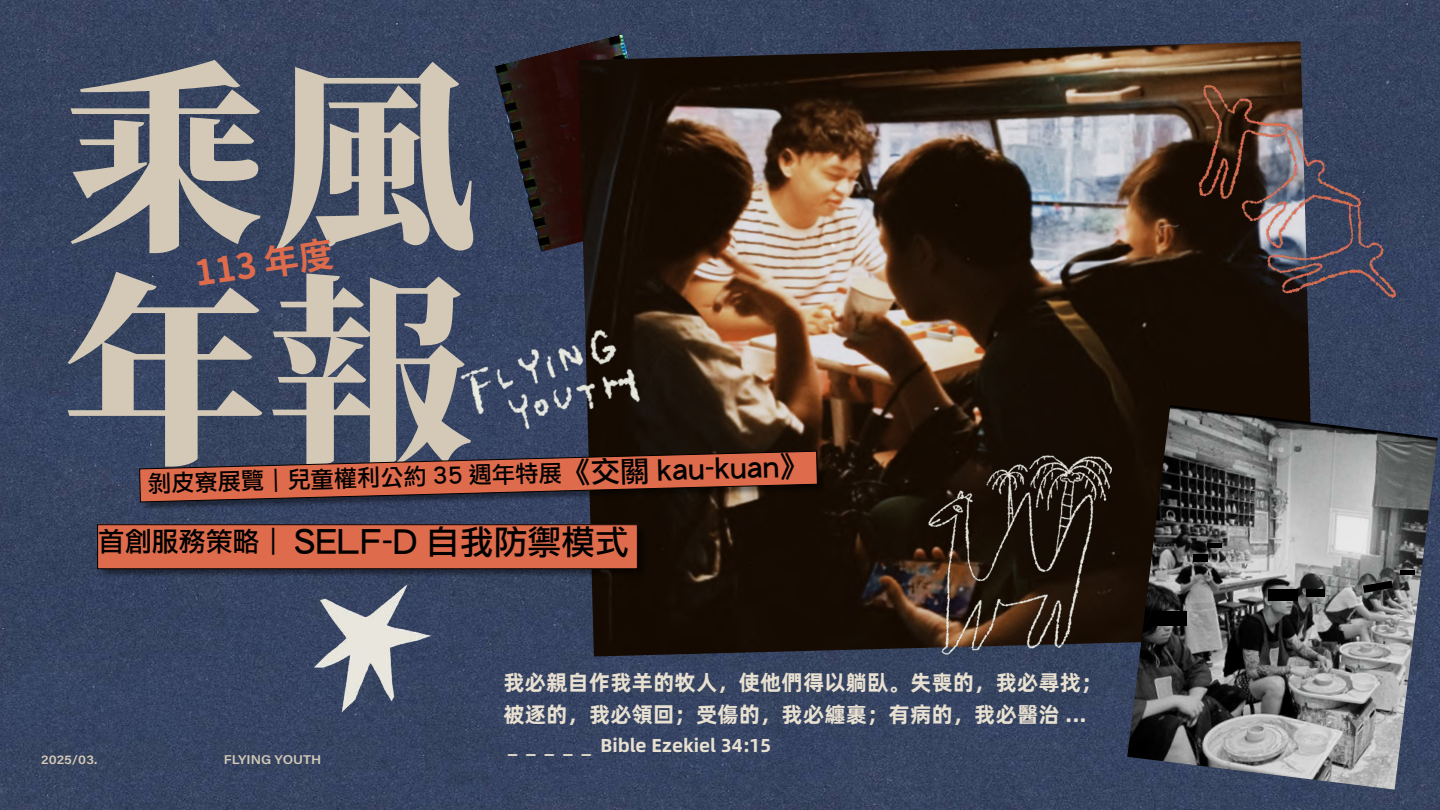
<style>
.page{position:relative;width:1440px;height:810px;background:#fff}
.page>*{position:absolute;margin:0;border:0;box-sizing:border-box;transform-origin:0 0}
.t1{font:700 34.95px "Taipei Sans TC Beta";color:#de6b4b}
.t2{font:33.75px "Li Hei Pro";color:#000}
.t3{font:29.25px "Li Hei Pro";color:#000}
.t4{font:23.25px "Li Hei Pro";color:#000}
.t5{font:700 21.75px/32.2px "Alibaba Pu Hui Ti";color:#e8e0d0}
.t6{font:700 18.75px "Alibaba Pu Hui Ti";color:#e8e0d0}
.t7{font:12.75px "Acumin Variable Concept";color:#d3c9b6;scale:1.08 1}
.s1{font-size:27px}
</style>
<div class="page">
<img style="left:0;top:0;width:1440px;height:810px">
<img style="left:495px;top:34px;width:174px;height:218px">
<img style="left:578px;top:41px;width:738px;height:616px">
<img style="left:471px;top:290px;width:199px;height:161px">
<img style="left:902px;top:450px;width:210px;height:213px">
<img style="left:273px;top:579px;width:183px;height:148px">
<img style="left:1127px;top:405px;width:311px;height:385px">
<img style="left:1185px;top:84px;width:227px;height:214px">
<div style="left:1269px;top:589px;width:29px;height:11px;background:#000"></div>
<div style="left:1306px;top:589px;width:19px;height:8px;background:#000"></div>
<svg style="left:1363px;top:581px;width:30px;height:12px"></svg>
<div style="left:1151px;top:611px;width:36px;height:14px;background:#000"></div>
<div style="left:1193px;top:554px;width:15px;height:7px;background:#000"></div>
<hr style="left:1208px;top:544px;width:14px;height:4px;background:#000">
<hr style="left:1400px;top:570px;width:15px;height:4px;background:#000">
<svg style="left:68px;top:272px;width:403px;height:195px;background:#767a84"></svg>
<svg style="left:71px;top:60px;width:404px;height:201px;background:#7c7f86"></svg>
<div style="left:141px;top:453px;width:686px;height:58px;background:#000;opacity:.42"></div>
<svg style="left:139px;top:451px;width:679px;height:51px;background:#9f5847"></svg>
<div style="left:99px;top:526px;width:548px;height:52px;background:#000;opacity:.42"></div>
<div style="left:98px;top:525px;width:539px;height:44px;background:#de6b4b"></div>
<div style="left:98px;top:525px;width:540px;height:44px;border:1px solid #000"></div>
<h1 class="t1" style="left:192px;top:254px;width:141px;rotate:-8deg">113 年度</h1>
<p class="t4" style="left:148px;top:474px;width:415px;rotate:-2deg">剝皮寮展覽｜兒童權利公約 35 週年特展</p>
<h3 class="t3" style="left:562px;top:457px;width:249px;rotate:-1deg">《交關 kau-kuan》</h3>
<h2 class="t2" style="left:98px;top:525px;width:533px"><span class="s1">首創服務策略｜</span> SELF-D 自我防禦模式</h2>
<p class="t7" style="left:41px;top:751px;width:53px">2025/03.</p>
<p class="t7" style="left:224px;top:751px;width:92px">FLYING YOUTH</p>
<p class="t5" style="left:503px;top:665px;width:601px">我必親自作我羊的牧人，使他們得以躺臥。失喪的，我必尋找；被逐的，我必領回；受傷的，我必纏裹；有病的，我必醫治 ...</p>
<p class="t6" style="left:503px;top:730px;width:269px">＿＿＿＿＿ Bible Ezekiel 34:15</p>
</div>
